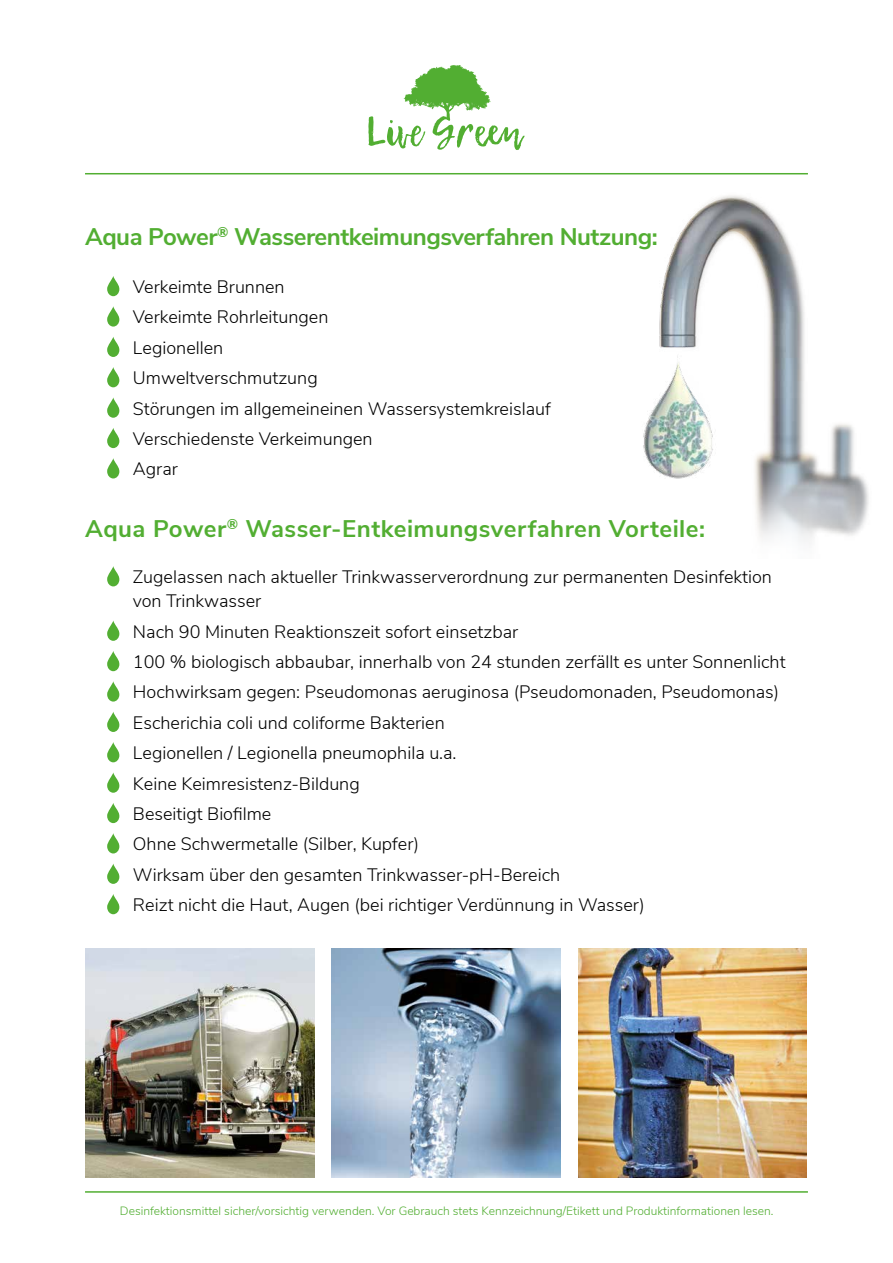
<style>
.page{position:relative;width:893px;height:1263px;background:#fff}
.page>*{position:absolute;margin:0;border:0;box-sizing:border-box;transform-origin:0 0}
.t1{font:700 24px "Nunito Sans";letter-spacing:.02em;color:#52ae32}
.t2{font:700 24px "Nunito Sans";letter-spacing:-.02em;color:#52ae32}
.t3{font:300 18px/30.5px "Nunito Sans";color:#000}
.t4{font:300 12px "Nunito Sans";color:#52ae32}
</style>
<div class="page">
<hr style="left:85px;top:173px;width:723px;height:1px;background:#52ae32">
<hr style="left:85px;top:1191px;width:723px;height:2px;background:#52ae32">
<svg style="left:368px;top:65px;width:157px;height:85px"></svg>
<img style="left:643px;top:195px;width:226px;height:347px">
<svg style="left:107px;top:566px;width:12px;height:20px"></svg>
<svg style="left:107px;top:620px;width:12px;height:21px"></svg>
<svg style="left:107px;top:651px;width:12px;height:20px"></svg>
<svg style="left:107px;top:681px;width:12px;height:20px"></svg>
<svg style="left:107px;top:712px;width:12px;height:20px"></svg>
<svg style="left:107px;top:742px;width:12px;height:20px"></svg>
<svg style="left:107px;top:772px;width:12px;height:21px"></svg>
<svg style="left:107px;top:803px;width:12px;height:20px"></svg>
<svg style="left:107px;top:833px;width:12px;height:20px"></svg>
<svg style="left:107px;top:863px;width:12px;height:21px"></svg>
<svg style="left:107px;top:894px;width:12px;height:20px"></svg>
<svg style="left:107px;top:276px;width:12px;height:20px"></svg>
<svg style="left:107px;top:306px;width:12px;height:21px"></svg>
<svg style="left:107px;top:337px;width:12px;height:20px"></svg>
<svg style="left:107px;top:367px;width:12px;height:20px"></svg>
<svg style="left:107px;top:397px;width:12px;height:21px"></svg>
<svg style="left:107px;top:428px;width:12px;height:20px"></svg>
<svg style="left:107px;top:458px;width:12px;height:20px"></svg>
<img style="left:85px;top:948px;width:229px;height:230px">
<img style="left:331px;top:948px;width:229px;height:230px">
<img style="left:578px;top:948px;width:229px;height:230px">
<h1 class="t2" style="left:85px;top:219px;width:574px">Aqua Power<sup>®</sup> Wasserentkeimungsverfahren Nutzung:</h1>
<p class="t3" style="left:133px;top:270px;width:419px">Verkeimte Brunnen<br>Verkeimte Rohrleitungen<br>Legionellen<br>Umweltverschmutzung<br>Störungen im allgemeineinen Wassersystemkreislauf<br>Verschiedenste Verkeimungen<br>Agrar</p>
<h1 class="t1" style="left:85px;top:511px;width:621px">Aqua Power<sup>®</sup> Wasser-Entkeimungsverfahren Vorteile:</h1>
<p class="t3" style="left:133px;top:564px;width:641px;line-height:24px">Zugelassen nach aktueller Trinkwasserverordnung zur permanenten Desinfektion von Trinkwasser</p>
<p class="t3" style="left:133px;top:615px;width:654px">Nach 90 Minuten Reaktionszeit sofort einsetzbar<br>100 % biologisch abbaubar, innerhalb von 24 stunden zerfällt es unter Sonnenlicht Hochwirksam gegen: Pseudomonas aeruginosa (Pseudomonaden, Pseudomonas)<br>Escherichia coli und coliforme Bakterien<br>Legionellen / Legionella pneumophila u.a.<br>Keine Keimresistenz-Bildung<br>Beseitigt Biofilme<br>Ohne Schwermetalle (Silber, Kupfer)<br>Wirksam über den gesamten Trinkwasser-pH-Bereich<br>Reizt nicht die Haut, Augen (bei richtiger Verdünnung in Wasser)</p>
<p class="t4" style="left:120px;top:1202px;width:655px">Desinfektionsmittel sicher/vorsichtig verwenden. Vor Gebrauch stets Kennzeichnung/Etikett und Produktinformationen lesen.</p>
</div>
